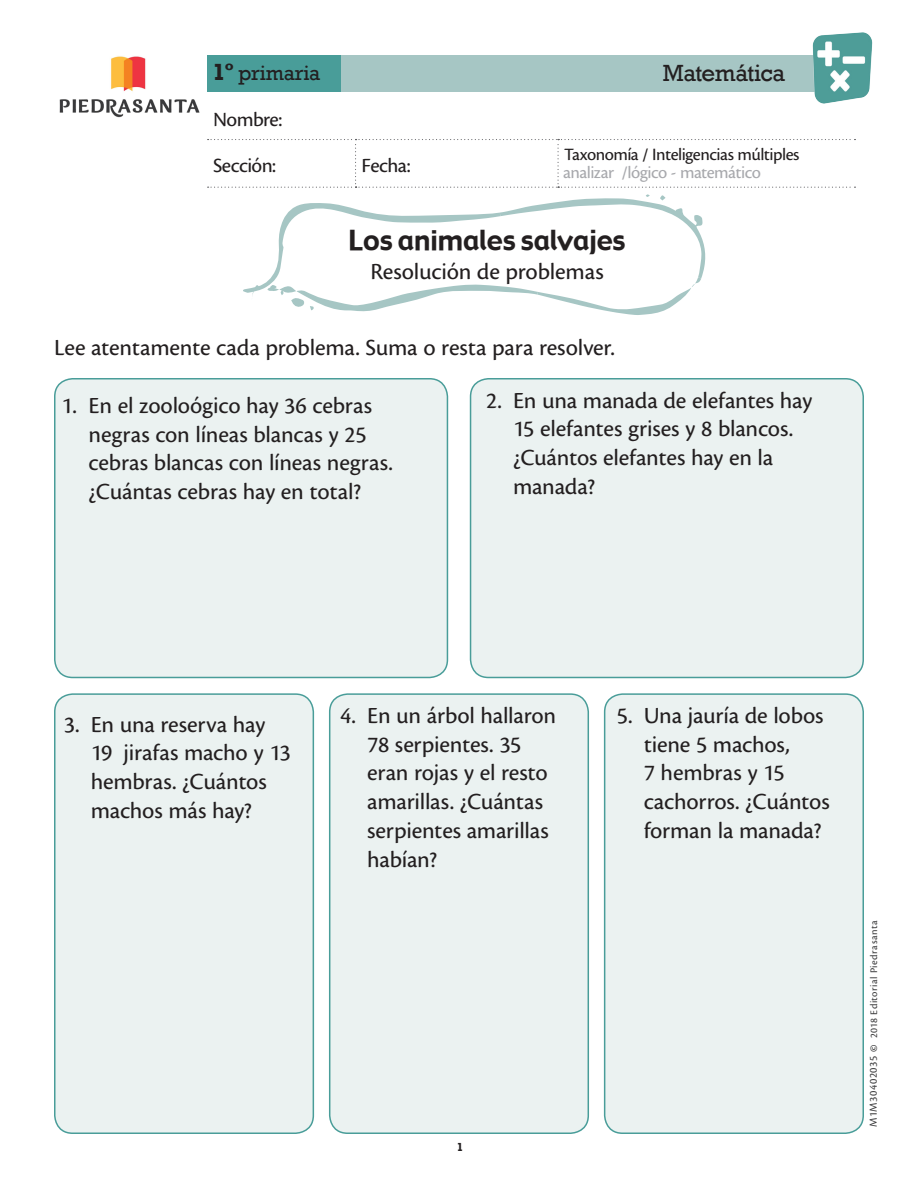
<style>
.page{position:relative;width:918px;height:1188px;background:#fff}
.page>*{position:absolute;margin:0;border:0;box-sizing:border-box;transform-origin:0 0}
.Tit_1y2{font:27px "Gadget";letter-spacing:-.005em;color:#231f20}
.Curso_NG{font:24px/28.8px "Cronos Pro Capt";letter-spacing:-.01em;color:#231f20}
.Tit_1y2-2{font:24px "Cronos Pro Capt";letter-spacing:-.01em;color:#231f20}
.t1{font:24px "Rockwell";letter-spacing:-.015em;color:#231f20}
.t2{font:21px/45.5px "Cronos Pro Capt";letter-spacing:-.03em;color:#231f20}
.t3{font:21px "Rockwell";letter-spacing:-.005em;color:#231f20}
.t4{font:18px "Cronos Pro Capt";letter-spacing:-.03em;color:#231f20}
.Nombre_alumno{font:18px "Cronos Pro Capt";letter-spacing:-.03em;color:#a8a9ad}
.No__pagina{font:700 12px "Rockwell";color:#231f20}
._2014_Editorial_Pie{font:10.5px "Cronos Pro Capt";letter-spacing:.04em;color:#3e3e3f}
.s1{font-weight:700;font-size:24px}
.s2{font-size:11.25px}
.s3{font-family:"Cronos Pro";font-weight:700}
</style>
<div class="page">
<svg style="left:207px;top:55px;width:601px;height:37px;background:#91bcba"></svg>
<svg style="left:208px;top:139px;width:648px;height:49px"></svg>
<img style="left:59px;top:56px;width:141px;height:62px">
<img style="left:808px;top:32px;width:65px;height:72px">
<svg style="left:243px;top:194px;width:463px;height:121px"></svg>
<div style="left:55px;top:379px;width:392px;height:298px;background:#ebf2f1;border-radius:18px"></div>
<div style="left:54px;top:378px;width:394px;height:300px;border:2px solid #499d99;border-radius:18px"></div>
<div style="left:55px;top:694px;width:258px;height:439px;background:#ebf2f1;border-radius:18px"></div>
<div style="left:54px;top:693px;width:260px;height:441px;border:2px solid #499d99;border-radius:18px"></div>
<div style="left:330px;top:694px;width:258px;height:439px;background:#ebf2f1;border-radius:18px"></div>
<div style="left:329px;top:693px;width:260px;height:441px;border:2px solid #499d99;border-radius:18px"></div>
<div style="left:605px;top:694px;width:258px;height:439px;background:#ebf2f1;border-radius:18px"></div>
<div style="left:604px;top:693px;width:260px;height:441px;border:2px solid #499d99;border-radius:18px"></div>
<div style="left:471px;top:379px;width:392px;height:298px;background:#ebf2f1;border-radius:18px"></div>
<div style="left:470px;top:378px;width:394px;height:300px;border:2px solid #499d99;border-radius:18px"></div>
<p class="t3" style="left:212px;top:61px;width:110px"><span class="s1">1º</span> primaria</p>
<p class="t1" style="left:663px;top:59px;width:124px">Matemática</p>
<p class="t2" style="left:213px;top:97px;width:71px">Nombre:<br>Sección:</p>
<p class="t2" style="left:362px;top:142px;width:51px">Fecha:</p>
<p class="t4" style="left:564px;top:144px;width:237px">Taxonomía / Inteligencias múltiples</p>
<p class="Nombre_alumno" style="left:563px;top:162px;width:199px">analizar /lógico - matemático</p>
<p class="Tit_1y2" style="left:349px;top:223px;width:279px">Los animales salvajes</p>
<p class="Tit_1y2-2" style="left:370px;top:257px;width:235px">Resolución de problemas</p>
<p class="Curso_NG" style="left:54px;top:333px;width:562px">Lee atentamente cada problema. Suma o resta para resolver.</p>
<p class="Curso_NG" style="left:89px;top:391px;width:306px;text-indent:-27px">1. En el zooloógico hay 36 cebras negras con líneas blancas y 25 cebras blancas con líneas negras. ¿Cuántas cebras hay en total?</p>
<p class="Curso_NG" style="left:513px;top:386px;width:301px;text-indent:-27px">2. En una manada de elefantes hay<br>15 elefantes grises y 8 blancos. ¿Cuántos elefantes hay en la manada?</p>
<p class="Curso_NG" style="left:91px;top:710px;width:202px;text-indent:-27px">3. En una reserva hay<br>19 jirafas macho y 13 hembras. ¿Cuántos machos más hay?</p>
<p class="Curso_NG" style="left:367px;top:701px;width:190px;text-indent:-27px">4. En un árbol hallaron<br>78 serpientes. 35 eran rojas y el resto amarillas. ¿Cuántas serpientes amarillas habían?</p>
<p class="Curso_NG" style="left:644px;top:701px;width:188px;text-indent:-27px">5. Una jauría de lobos tiene 5 machos,<br>7 hembras y 15 cachorros. ¿Cuántos forman la manada?</p>
<p class="No__pagina" style="left:457px;top:1139px;width:8px">1</p>
<p class="_2014_Editorial_Pie" style="left:868px;top:1127px;width:208px;rotate:-90deg"><span class="s2">M1M30402035</span> <span class="s3">©</span> 2018 Editorial Piedrasanta</p>
</div>
